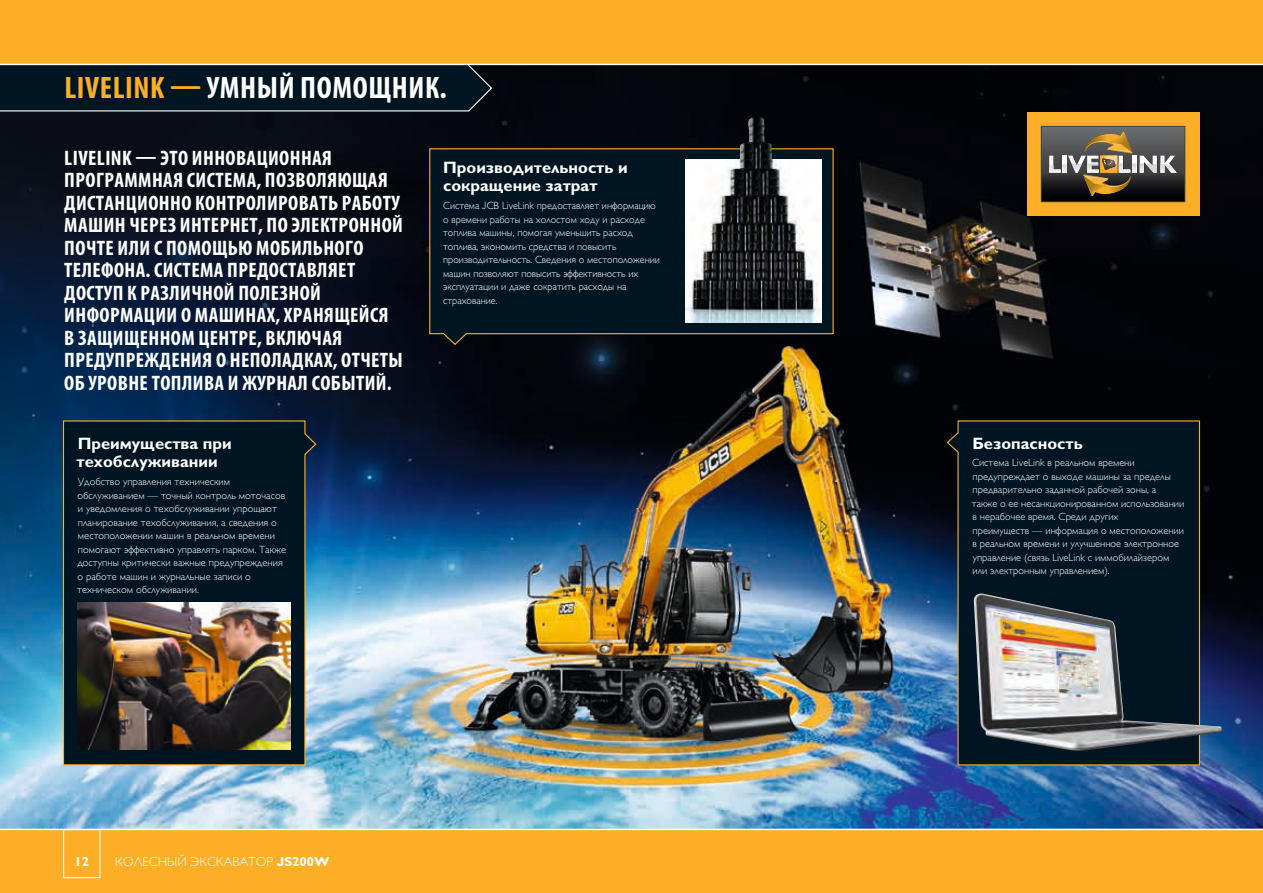
<style>
.page{position:relative;width:1263px;height:893px;background:#fff}
.page>*{position:absolute;margin:0;border:0;box-sizing:border-box;transform-origin:0 0}
.t1{font:700 condensed 31.2px "Myriad Pro";letter-spacing:.02em;color:#fff}
.t2{font:700 condensed 21px/22.5px "Myriad Pro";letter-spacing:.02em;color:#fff}
.t3{font:700 16.5px/18.8px "Gill Sans Cyr";color:#fff}
.t4{font:300 13.2px "Gill Sans Cyr";color:#fff}
.t5{font:700 13.2px "Gill Sans Cyr";color:#fff}
.t6{font:300 10.5px/13.5px "Gill Sans Cyr";color:#fff}
.s1{color:#fcaf26}
.s2{font-family:"JCB Euro"}
.s3{font-family:"JCB Euro";font-weight:700}
.s4{font-weight:700}
</style>
<div class="page">
<img style="left:0;top:65px;width:1263px;height:764px">
<svg style="left:0;top:65px;width:493px;height:47px;background:#071b27"></svg>
<div style="left:0;top:0;width:1263px;height:64px;background:#fcaf26"></div>
<div style="left:0;top:829px;width:1263px;height:64px;background:#fcaf26"></div>
<hr style="left:0;top:829px;width:1263px;height:1px;background:#fff">
<div style="left:63px;top:829px;width:37px;height:49px;border:1px solid #fff"></div>
<svg style="left:62px;top:420px;width:255px;height:346px;background:#0d232f"></svg>
<svg style="left:946px;top:420px;width:254px;height:346px;background:#081c27"></svg>
<img style="left:77px;top:603px;width:213px;height:146px">
<img style="left:974px;top:593px;width:248px;height:158px">
<svg style="left:429px;top:148px;width:405px;height:198px;background:#061720"></svg>
<img style="left:685px;top:160px;width:137px;height:162px">
<img style="left:693px;top:117px;width:119px;height:192px">
<div style="left:1027px;top:112px;width:172px;height:104px;background:#fcaf26"></div>
<svg style="left:1041px;top:126px;width:144px;height:76px;background:#5d574d"></svg>
<h1 class="t1" style="left:64px;top:69px;width:384px"><span class="s1">LIVELINK —</span> УМНЫЙ ПОМОЩНИК.</h1>
<p class="t2" style="left:64px;top:146px;width:340px">LIVELINK — ЭТО ИННОВАЦИОННАЯ ПРОГРАММНАЯ СИСТЕМА, ПОЗВОЛЯЮЩАЯ ДИСТАНЦИОННО КОНТРОЛИРОВАТЬ РАБОТУ МАШИН ЧЕРЕЗ ИНТЕРНЕТ, ПО ЭЛЕКТРОННОЙ ПОЧТЕ ИЛИ С ПОМОЩЬЮ МОБИЛЬНОГО ТЕЛЕФОНА. СИСТЕМА ПРЕДОСТАВЛЯЕТ ДОСТУП К РАЗЛИЧНОЙ ПОЛЕЗНОЙ ИНФОРМАЦИИ О МАШИНАХ, ХРАНЯЩЕЙСЯ В ЗАЩИЩЕННОМ ЦЕНТРЕ, ВКЛЮЧАЯ ПРЕДУПРЕЖДЕНИЯ О НЕПОЛАДКАХ, ОТЧЕТЫ ОБ УРОВНЕ ТОПЛИВА И ЖУРНАЛ СОБЫТИЙ.</p>
<h3 class="t3" style="left:77px;top:433px;width:157px">Преимущества при техобслуживании</h3>
<p class="t6" style="left:77px;top:475px;width:210px">Удобство управления техническим обслуживанием — точный контроль моточасов и уведомления о техобслуживании упрощают планирование техобслуживания, а сведения о местоположении машин в реальном времени помогают эффективно управлять парком. Также доступны критически важные предупреждения о работе машин и журнальные записи о техническом обслуживании.</p>
<h3 class="t3" style="left:443px;top:157px;width:186px">Производительность и сокращение затрат</h3>
<p class="t6" style="left:443px;top:199px;width:218px">Система <span class="s2">JCB</span> LiveLink предоставляет информацию о времени работы на холостом ходу и расходе топлива машины, помогая уменьшить расход топлива, экономить средства и повысить производительность. Сведения о местоположении машин позволяют повысить эффективность их эксплуатации и даже сократить расходы на страхование.</p>
<p class="t5" style="left:75px;top:854px;width:16px">12</p>
<p class="t4" style="left:115px;top:854px;width:216px">КОЛЕСНЫЙ ЭКСКАВАТОР <span class="s3">J</span><span class="s4">S200W</span></p>
<h3 class="t3" style="left:972px;top:433px;width:112px">Безопасность</h3>
<p class="t6" style="left:972px;top:456px;width:214px">Система LiveLink в реальном времени предупреждает о выходе машины за пределы предварительно заданной рабочей зоны, а<br>также о ее несанкционированном использовании в нерабочее время. Среди других<br>преимуществ — информация о местоположении в реальном времени и улучшенное электронное управление (связь LiveLink с иммобилайзером или электронным управлением).</p>
</div>
